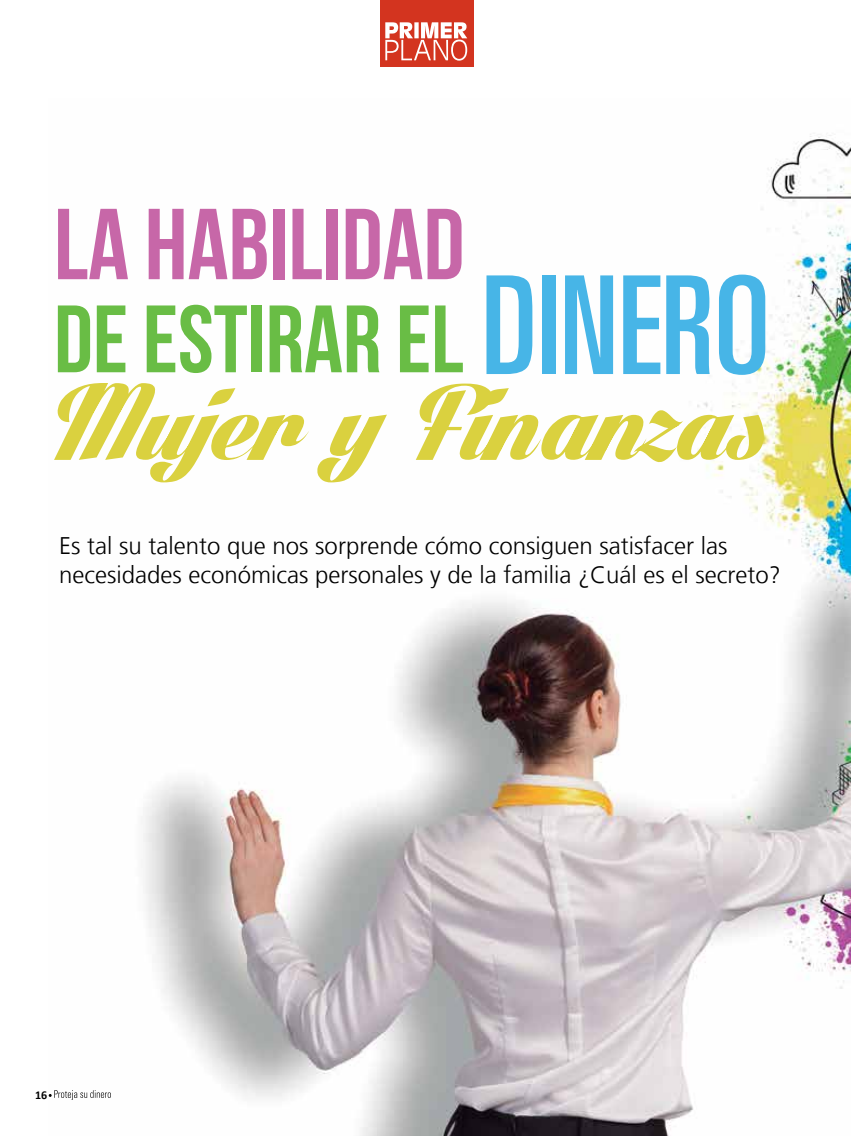
<style>
.page{position:relative;width:851px;height:1136px;background:#fff}
.page>*{position:absolute;margin:0;border:0;box-sizing:border-box;transform-origin:0 0}
.t1{font:100.5px "Bebas Neue";color:#c767a8}
.t2{font:95.4px "Bebas Neue";color:#69bd45}
.t3{font:300 24px/28.8px "Frutiger LT";color:#000}
.t4{font:700 12px "Calibri";color:#000}
.s1{font-family:"Univers LT";font-stretch:ultra-condensed;font-size:136.5px;color:#47b5e7}
</style>
<div class="page">
<img style="left:71px;top:134px;width:779px;height:1001px">
<svg style="left:54px;top:383px;width:333px;height:99px"></svg>
<svg style="left:415px;top:383px;width:348px;height:79px"></svg>
<div style="left:379px;top:0;width:94px;height:67px;background:#d3341f"></div>
<svg style="left:385px;top:22px;width:82px;height:39px"></svg>
<svg style="left:49px;top:1090px;width:62px;height:9px"></svg>
<h1 class="t1" style="left:54px;top:189px;width:412px">LA HABILIDAD</h1>
<h2 class="t2" style="left:54px;top:287px;width:717px">DE ESTIRAR EL <span class="s1">DINERO</span></h2>
<p class="t3" style="left:59px;top:531px;width:723px">Es tal su talento que nos sorprende cómo consiguen satisfacer las necesidades económicas personales y de la familia ¿Cuál es el secreto?</p>
<p class="t4" style="left:35px;top:1086px;width:14px">16</p>
</div>
